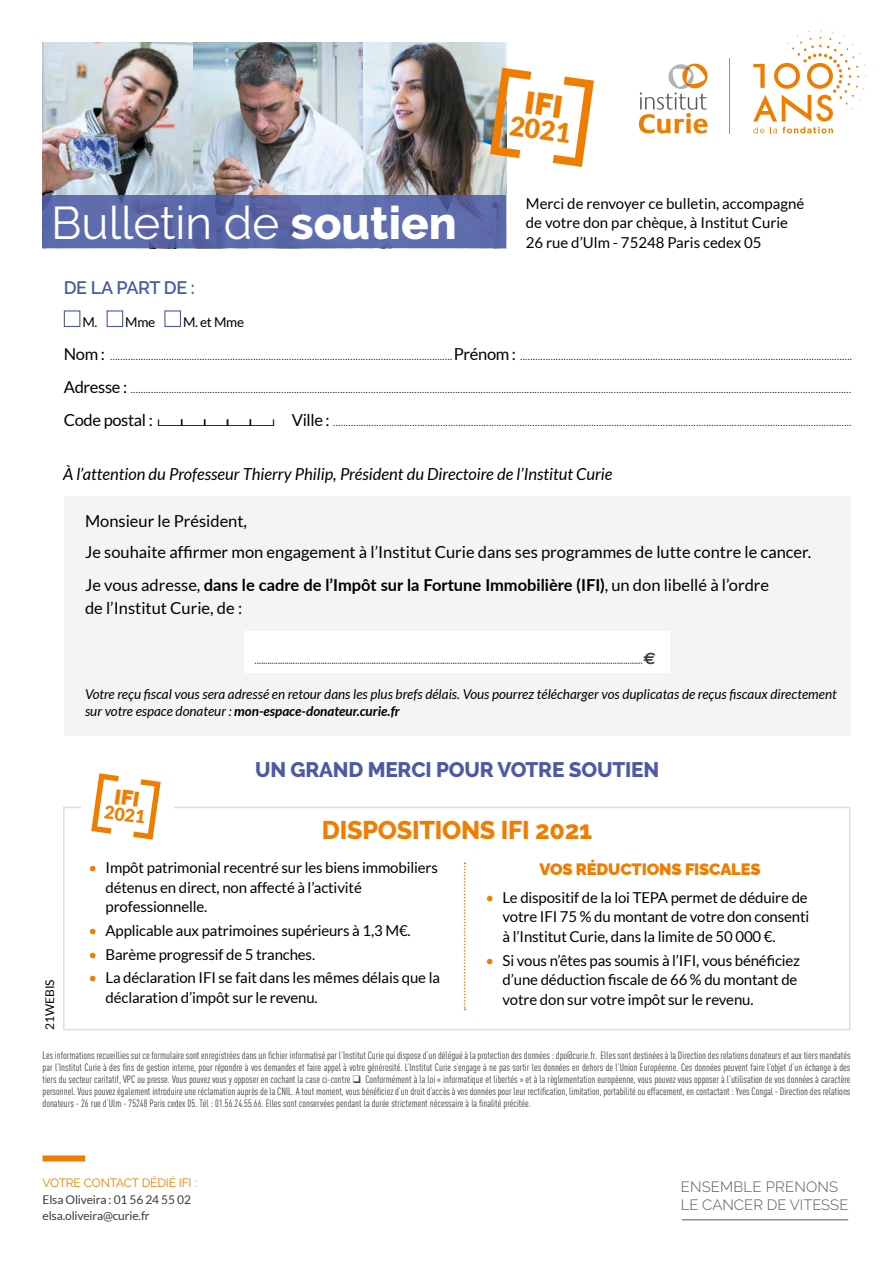
<style>
.page{position:relative;width:893px;height:1263px;background:#fff}
.page>*{position:absolute;margin:0;border:0;box-sizing:border-box;transform-origin:0 0}
.t1{font:45.75px "Raleway";color:#fff}
.t2{font:900 26.55px "Lato";color:#ef7d00}
.t3{font:800 25.5px "Raleway";letter-spacing:-.01em;color:#ef7d00}
.t4{font:800 21px "Raleway";letter-spacing:-.01em;color:#4c5aa5}
.t5{font:600 18px "Raleway";letter-spacing:-.02em;color:#4c5aa5}
.t6{font:900 17.7px "Lato";color:#ef7d00}
.t7{font:16.5px/31px "Lato";color:#000}
.t8{font:italic 16.5px "Lato";color:#000}
.t9{font:900 16.5px "Raleway";letter-spacing:-.01em;color:#ef7d00}
.t10{font:15px/19.5px "Lato";letter-spacing:-.01em;color:#000}
.t11{font:300 14.85px/17.9px "Raleway";letter-spacing:.01em;color:#55575a}
.t12{font:italic 13.5px/16.5px "Lato";color:#000}
.t13{font:13.5px "Lato";letter-spacing:-.02em;color:#000}
.t14{font:300 12px "Lato";color:#000}
.t15{font:12px/16.5px "Lato";letter-spacing:-.01em;color:#3c3c3b}
.t16{font:12px "Raleway";letter-spacing:-.01em;color:#ef7d00}
.t17{font:12px "Lato";color:#000}
.t18{font:10.5px/12px "DIN Cond";color:#3c3c3b;text-align:justify}
.t19{font:600 10.5px "Raleway";color:#3c3c3b}
.s1{font-weight:800}
.s2{font-weight:400;font-size:16.5px}
.s3{font-family:"Peignes Tao Fonte";font-weight:400;font-size:16.5px}
.s4{font-weight:700}
.s5{font-family:"Euro Sans";font-weight:700;font-size:16.5px}
.s6{color:#ef7d00}
</style>
<div class="page">
<img style="left:43px;top:43px;width:150px;height:153px">
<img style="left:363px;top:43px;width:143px;height:153px">
<img style="left:193px;top:43px;width:170px;height:153px">
<svg style="left:43px;top:196px;width:463px;height:52px;background:#5c69aa"></svg>
<div style="left:64px;top:496px;width:786px;height:240px;background:#f4f4f4"></div>
<div style="left:63px;top:807px;width:787px;height:223px;border:2px solid #e1e0e1"></div>
<div style="left:64px;top:310px;width:16px;height:17px;background:#fff;border:1px solid #4c5aa5"></div>
<div style="left:107px;top:310px;width:16px;height:17px;background:#fff;border:1px solid #4c5aa5"></div>
<div style="left:164px;top:310px;width:17px;height:17px;background:#fff;border:1px solid #4c5aa5"></div>
<div style="left:244px;top:631px;width:426px;height:41px;background:#fff"></div>
<div style="left:81px;top:793px;width:92px;height:23px;background:#fff"></div>
<svg style="left:464px;top:862px;width:2px;height:148px"></svg>
<hr style="left:682px;top:1219px;width:166px;height:1px;background:#55575a">
<div style="left:43px;top:1155px;width:42px;height:6px;background:#ef7d00"></div>
<svg style="left:639px;top:63px;width:69px;height:70px"></svg>
<svg style="left:753px;top:30px;width:113px;height:103px"></svg>
<hr style="left:730px;top:58px;width:1px;height:75px;background:#ef7d00">
<svg style="left:490px;top:68px;width:104px;height:99px"></svg>
<svg style="left:91px;top:773px;width:70px;height:66px"></svg>
<h2 class="t2" style="left:512px;top:110px;width:63px;rotate:8deg">2021</h2>
<h1 class="t1" style="left:51px;top:196px;width:407px">Bulletin de <span class="s1">soutien</span></h1>
<h3 class="t10" style="left:526px;top:193px;width:280px">Merci de renvoyer ce bulletin, accompagné de votre don par chèque, à Institut Curie<br>26 rue d’Ulm - 75248 Paris cedex 05</h3>
<h3 class="t5" style="left:64px;top:277px;width:133px">DE LA PART DE :</h3>
<p class="t13" style="left:82px;top:315px;width:74px">M. Mme</p>
<p class="t13" style="left:183px;top:315px;width:63px">M. et Mme</p>
<p class="t14" style="left:64px;top:347px;width:790px"><span class="s2">Nom :</span> ......................................................................................................................................<span class="s2">Prénom :</span> ..................................................................................................................................</p>
<p class="t14" style="left:64px;top:380px;width:789px"><span class="s2">Adresse :</span> ..........................................................................................................................................................................................................................................................................................</p>
<p class="t14" style="left:64px;top:413px;width:790px"><span class="s2">Code postal :</span> <span class="s3">rrrrr</span> <span class="s2">Ville :</span> ...........................................................................................................................................................................................................</p>
<h3 class="t8" style="left:63px;top:465px;width:551px">À l’attention du Professeur Thierry Philip, Président du Directoire de l’Institut Curie</h3>
<h3 class="t7" style="left:85px;top:506px;width:728px">Monsieur le Président,<br>Je souhaite affirmer mon engagement à l’Institut Curie dans ses programmes de lutte contre le cancer.</h3>
<h3 class="t7" style="left:85px;top:574px;width:686px;line-height:22.5px">Je vous adresse, <span class="s4">dans le cadre de l’Impôt sur la Fortune Immobilière (IFI)</span>, un don libellé à l’ordre de l’Institut Curie, de :</h3>
<p class="t19" style="left:255px;top:654px;width:403px">......................................................................................................................................................................................<span class="s5">e</span></p>
<p class="t12" style="left:85px;top:686px;width:753px">Votre reçu fiscal vous sera adressé en retour dans les plus brefs délais. Vous pourrez télécharger vos duplicatas de reçus fiscaux directement sur votre espace donateur : <span class="s4">mon-espace-donateur.curie.fr</span></p>
<p class="t17" style="left:43px;top:1030px;width:52px;rotate:-90deg">21WEBIS</p>
<h3 class="t4" style="left:255px;top:757px;width:406px">UN GRAND MERCI POUR VOTRE SOUTIEN</h3>
<h3 class="t6" style="left:106px;top:801px;width:43px;rotate:8deg">2021</h3>
<h3 class="t3" style="left:322px;top:815px;width:272px">DISPOSITIONS IFI 2021</h3>
<h3 class="t10" style="left:106px;top:858px;width:334px;text-indent:-17px"><span class="s6">•</span> Impôt patrimonial recentré sur les biens immobiliers détenus en direct, non affecté à l’activité professionnelle.</h3>
<h3 class="t10" style="left:89px;top:921px;width:324px"><span class="s6">•</span> Applicable aux patrimoines supérieurs à 1,3 M€.</h3>
<h3 class="t10" style="left:89px;top:944px;width:228px"><span class="s6">•</span> Barème progressif de 5 tranches.</h3>
<h3 class="t10" style="left:106px;top:968px;width:336px;text-indent:-17px"><span class="s6">•</span> La déclaration IFI se fait dans les mêmes délais que la déclaration d’impôt sur le revenu.</h3>
<h3 class="t9" style="left:540px;top:856px;width:222px">VOS RÉDUCTIONS FISCALES</h3>
<h3 class="t10" style="left:503px;top:888px;width:308px;text-align:justify;text-indent:-17px"><span class="s6">•</span> Le dispositif de la loi TEPA permet de déduire de votre IFI 75 % du montant de votre don consenti à l’Institut Curie, dans la limite de 50 000 €.</h3>
<h3 class="t10" style="left:503px;top:950px;width:299px;text-indent:-17px"><span class="s6">•</span> Si vous n’êtes pas soumis à l’IFI, vous bénéficiez d’une déduction fiscale de 66 % du montant de votre don sur votre impôt sur le revenu.</h3>
<p class="t18" style="left:43px;top:1049px;width:809px">Les informations recueillies sur ce formulaire sont enregistrées dans un fichier informatisé par l’Institut Curie qui dispose d’un délégué à la protection des données : dpo@curie.fr. Elles sont destinées à la Direction des relations donateurs et aux tiers mandatés par l’Institut Curie à des fins de gestion interne, pour répondre à vos demandes et faire appel à votre générosité. L’Institut Curie s’engage à ne pas sortir les données en dehors de l’Union Européenne. Ces données peuvent faire l’objet d’un échange à des tiers du secteur caritatif, VPC ou presse. Vous pouvez vous y opposer en cochant la case ci-contre ❑ Conformément à la loi « informatique et libertés » et à la règlementation européenne, vous pouvez vous opposer à l’utilisation de vos données à caractère personnel. Vous pouvez également introduire une réclamation auprès de la CNIL. A tout moment, vous bénéficiez d’un droit d’accès à vos données pour leur rectification, limitation, portabilité ou effacement, en contactant : Yves Congal - Direction des relations donateurs - 26 rue d’Ulm - 75248 Paris cedex 05. Tél : 01.56.24.55.66. Elles sont conservées pendant la durée strictement nécessaire à la finalité précitée.</p>
<p class="t16" style="left:43px;top:1176px;width:156px">VOTRE CONTACT DÉDIÉ IFI :</p>
<p class="t15" style="left:43px;top:1191px;width:150px">Elsa Oliveira : 01 56 24 55 02 elsa.oliveira@curie.fr</p>
<h3 class="t11" style="left:681px;top:1178px;width:169px">ENSEMBLE PRENONS<br>LE CANCER DE VITESSE</h3>
</div>
